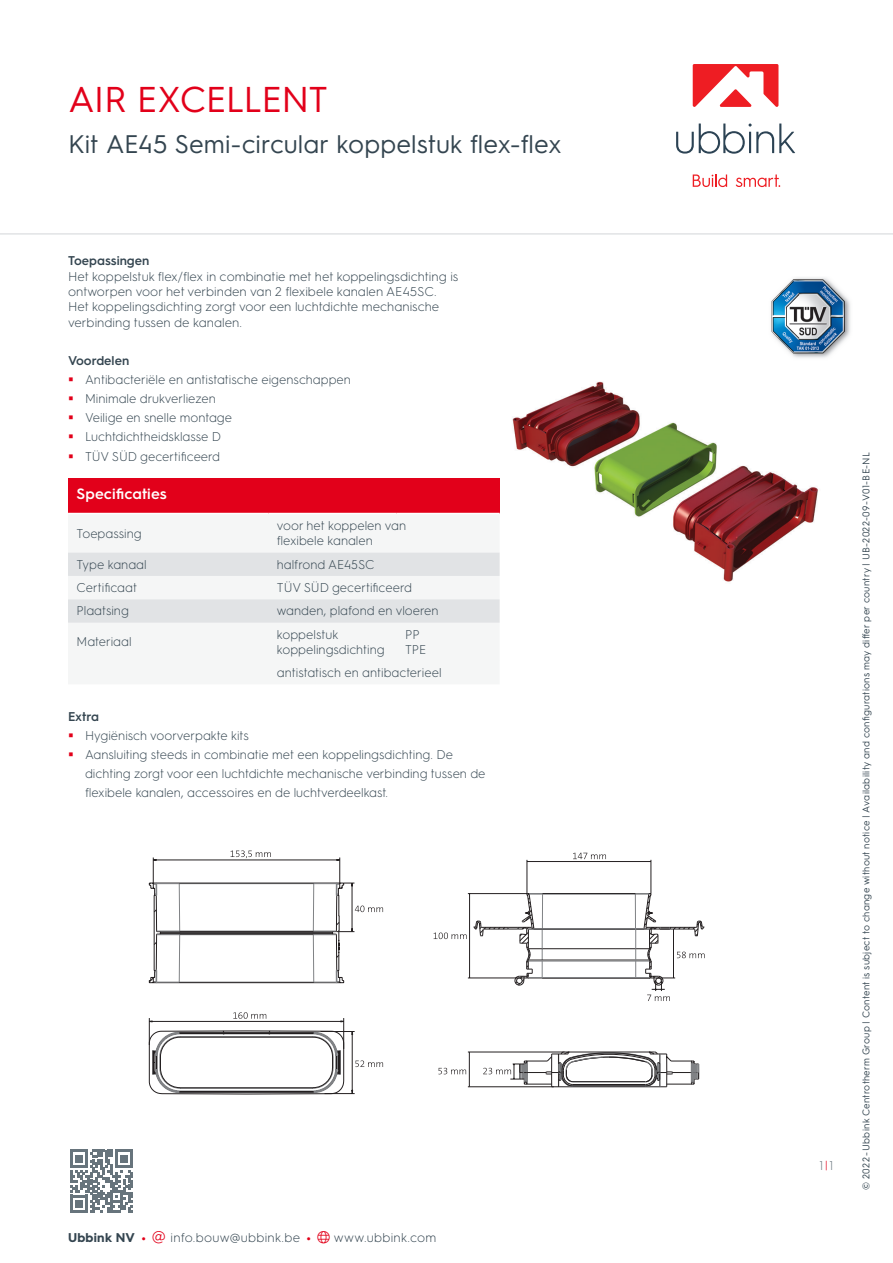
<style>
.page{position:relative;width:893px;height:1263px;background:#fff}
.page>*{position:absolute;margin:0;border:0;box-sizing:border-box;transform-origin:0 0}
._10_head{font:36px "HGS3";letter-spacing:-.02em;color:#e2001a}
._10_head_with_pages{font:25.5px "HGS3";letter-spacing:-.005em;color:#344550}
._40_table_head{font:600 15px "HGS3";letter-spacing:.005em;color:#fff}
._30_body{font:300 12.75px/15.3px "HGS3";color:#344550}
._40_table_body{font:300 12.75px/14.9px "HGS3";color:#344550}
._30_body-2{font:300 12.75px "HGS3";letter-spacing:.02em;color:#344550}
._30_body-3{font:600 12.75px "HGS3";color:#344550}
.t1{font:300 12.75px "HGS3";color:#67747c}
._00_disclaimer{font:9.75px "HGS3";letter-spacing:.03em;color:#344550}
.s1{font-weight:600}
.s2{font-weight:700}
.s3{font-weight:700;color:#e2001a}
.s4{color:#e2001a}
</style>
<div class="page">
<svg style="left:676px;top:124px;width:119px;height:30px"></svg>
<svg style="left:693px;top:174px;width:34px;height:13px"></svg>
<svg style="left:736px;top:174px;width:44px;height:13px"></svg>
<svg style="left:693px;top:64px;width:85px;height:43px"></svg>
<hr style="left:0;top:233px;width:893px;height:2px;background:#e1e3e5">
<svg style="left:70px;top:1150px;width:63px;height:62px"></svg>
<div style="left:68px;top:477px;width:432px;height:36px;background:#e2001a"></div>
<svg style="left:68px;top:552px;width:432px;height:71px"></svg>
<img style="left:512px;top:381px;width:306px;height:201px">
<hr style="left:527px;top:860px;width:1px;height:33px;background:#231f20">
<hr style="left:651px;top:860px;width:1px;height:33px;background:#231f20">
<hr style="left:527px;top:861px;width:124px;height:1px;background:#231f20">
<svg style="left:434px;top:893px;width:271px;height:195px"></svg>
<svg style="left:573px;top:853px;width:33px;height:6px"></svg>
<svg style="left:148px;top:850px;width:235px;height:245px"></svg>
<img style="left:771px;top:277px;width:80px;height:81px">
<p class="_10_head" style="left:68px;top:74px;width:262px">AIR EXCELLENT</p>
<p class="_10_head_with_pages" style="left:68px;top:126px;width:495px">Kit AE45 Semi-circular koppelstuk flex-flex</p>
<p class="_30_body" style="left:68px;top:253px;width:392px"><span class="s1">Toepassingen<br></span>Het koppelstuk flex/flex in combinatie met het koppelingsdichting is ontworpen voor het verbinden van 2 flexibele kanalen AE45SC.<br>Het koppelingsdichting zorgt voor een luchtdichte mechanische verbinding tussen de kanalen.</p>
<p class="_30_body-3" style="left:68px;top:351px;width:63px">Voordelen</p>
<p class="_30_body" style="left:85px;top:371px;width:267px">Antibacteriële en antistatische eigenschappen</p>
<p class="_30_body" style="left:85px;top:390px;width:132px">Minimale drukverliezen</p>
<p class="_30_body" style="left:85px;top:409px;width:149px">Veilige en snelle montage</p>
<p class="_30_body" style="left:85px;top:429px;width:138px">Luchtdichtheidsklasse D</p>
<p class="_30_body" style="left:85px;top:448px;width:137px">TÜV SÜD gecertificeerd</p>
<p class="_40_table_head" style="left:77px;top:483px;width:92px">Specificaties</p>
<p class="_40_table_body" style="left:77px;top:525px;width:67px">Toepassing</p>
<p class="_40_table_body" style="left:277px;top:518px;width:131px">voor het koppelen van flexibele kanalen</p>
<p class="_40_table_body" style="left:77px;top:556px;width:72px">Type kanaal</p>
<p class="_40_table_body" style="left:277px;top:556px;width:99px">halfrond AE45SC</p>
<p class="_40_table_body" style="left:77px;top:579px;width:62px">Certificaat</p>
<p class="_40_table_body" style="left:277px;top:579px;width:137px">TÜV SÜD gecertificeerd</p>
<p class="_40_table_body" style="left:77px;top:603px;width:54px">Plaatsing</p>
<p class="_40_table_body" style="left:277px;top:603px;width:163px">wanden, plafond en vloeren</p>
<p class="_40_table_body" style="left:77px;top:633px;width:57px">Materiaal</p>
<p class="_40_table_body" style="left:277px;top:626px;width:109px">koppelstuk koppelingsdichting</p>
<p class="_40_table_body" style="left:405px;top:626px;width:23px">PP<br>TPE</p>
<p class="_40_table_body" style="left:277px;top:664px;width:166px">antistatisch en antibacterieel</p>
<p class="_30_body-3" style="left:68px;top:707px;width:33px">Extra</p>
<p class="_30_body" style="left:85px;top:727px;width:165px">Hygiënisch voorverpakte kits</p>
<p class="_30_body" style="left:85px;top:744px;width:402px;line-height:19.2px">Aansluiting steeds in combinatie met een koppelingsdichting. De dichting zorgt voor een luchtdichte mechanische verbinding tussen de flexibele kanalen, accessoires en de luchtverdeelkast.</p>
<p class="_30_body-2" style="left:68px;top:1228px;width:370px"><span class="s2">Ubbink NV</span> <span class="s3">•</span> <span class="s4">▼</span> info.bouw@ubbink.be <span class="s3">•</span> <span class="s4">●□</span> www.ubbink.com</p>
<p class="t1" style="left:819px;top:1157px;width:16px">1<span class="s4">|</span>1</p>
<p class="_00_disclaimer" style="left:859px;top:1189px;width:739px;rotate:-90deg">© 2022-Ubbink Centrotherm Group | Content is subject to change without notice | Availability and configurations may differ per country | UB-2022-09-V01-BE-NL</p>
</div>
